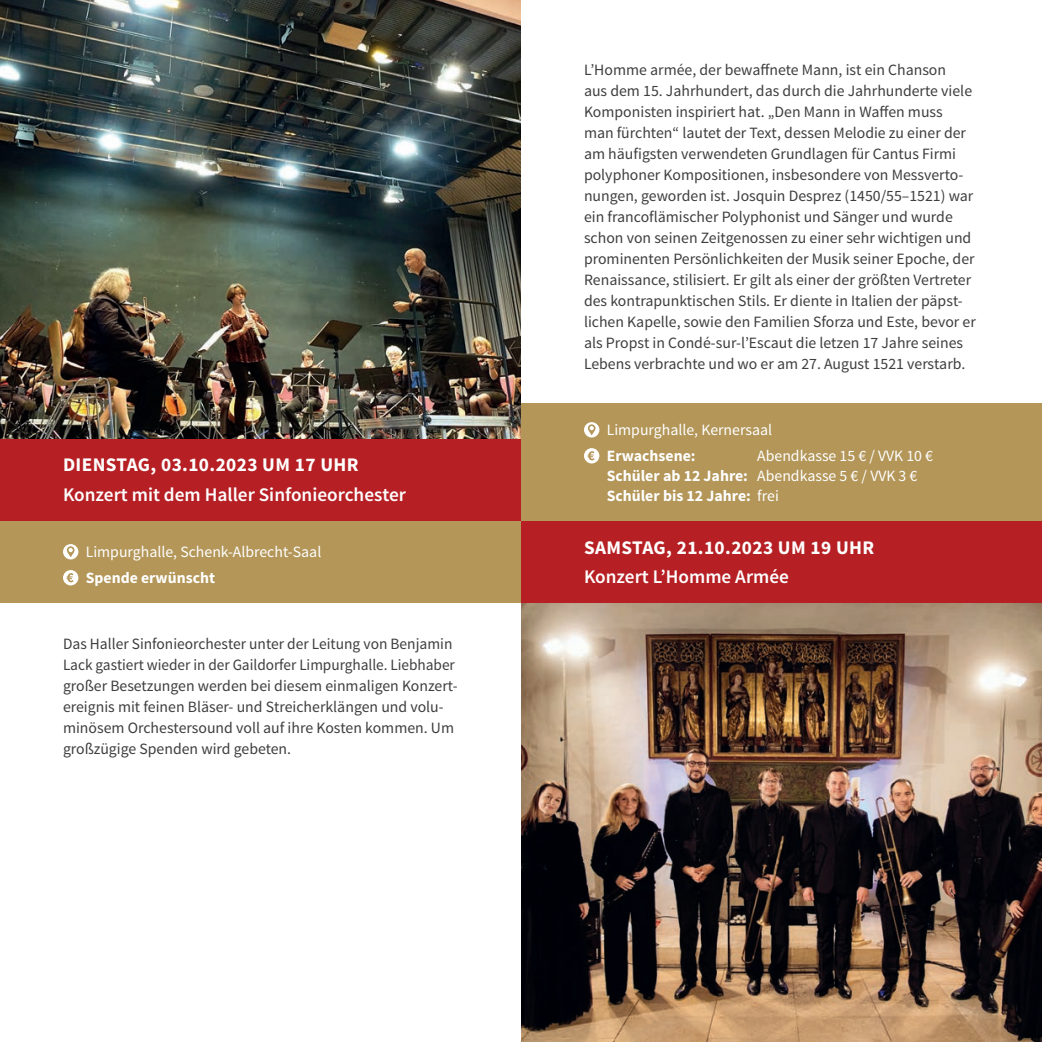
<style>
.page{position:relative;width:1042px;height:1042px;background:#fff}
.page>*{position:absolute;margin:0;border:0;box-sizing:border-box;transform-origin:0 0}
.t1{font:600 19.25px "Source Sans Pro";color:#fff}
.t2{font:700 19.25px "Source Sans Pro";letter-spacing:.02em;color:#fff}
.t3{font:15.75px/21px "Source Sans Pro";color:#3e3e3f}
.t4{font:15.75px/20.1px "Source Sans Pro";color:#fff}
.t5{font:700 15.75px "Source Sans Pro";color:#fff}
.s1{font-weight:700}
</style>
<div class="page">
<img style="left:0;top:0;width:521px;height:439px">
<div style="left:0;top:521px;width:521px;height:82px;background:#b39658"></div>
<div style="left:63px;top:544px;width:15px;height:15px;background:#fff;border-radius:50%"></div>
<svg style="left:67px;top:546px;width:7px;height:11px"></svg>
<div style="left:63px;top:570px;width:15px;height:15px;background:#fff;border-radius:50%"></div>
<svg style="left:67px;top:573px;width:7px;height:9px"></svg>
<div style="left:0;top:439px;width:521px;height:82px;background:#b62024"></div>
<img style="left:521px;top:603px;width:521px;height:439px">
<div style="left:521px;top:403px;width:521px;height:118px;background:#b39658"></div>
<div style="left:521px;top:521px;width:521px;height:82px;background:#b62024"></div>
<div style="left:584px;top:422px;width:15px;height:15px;background:#fff;border-radius:50%"></div>
<svg style="left:588px;top:424px;width:7px;height:11px"></svg>
<div style="left:584px;top:448px;width:15px;height:15px;background:#fff;border-radius:50%"></div>
<svg style="left:588px;top:451px;width:6px;height:9px"></svg>
<p class="t2" style="left:63px;top:453px;width:297px">DIENSTAG, 03.10.2023 UM 17 UHR</p>
<p class="t1" style="left:63px;top:482px;width:345px">Konzert mit dem Haller Sinfonieorchester</p>
<p class="t4" style="left:86px;top:542px;width:237px">Limpurghalle, Schenk-Albrecht-Saal</p>
<p class="t5" style="left:86px;top:567px;width:131px">Spende erwünscht</p>
<p class="t3" style="left:63px;top:634px;width:396px">Das Haller Sinfonieorchester unter der Leitung von Benjamin Lack gastiert wieder in der Gaildorfer Limpurghalle. Liebhaber großer Besetzungen werden bei diesem einmaligen Konzert&shy;ereignis mit feinen Bläser- und Streicherklängen und volu&shy;minösem Orchestersound voll auf ihre Kosten kommen. Um großzügige Spenden wird gebeten.</p>
<p class="t3" style="left:584px;top:59px;width:393px">L’Homme armée, der bewaffnete Mann, ist ein Chanson<br>aus dem 15. Jahrhundert, das durch die Jahrhunderte viele Komponisten inspiriert hat. „Den Mann in Waffen muss man fürchten“ lautet der Text, dessen Melodie zu einer der am häufigsten verwendeten Grundlagen für Cantus Firmi polyphoner Kompositionen, insbesondere von Messverto&shy;nungen, geworden ist. Josquin Desprez (1450/55–1521) war ein francoflämischer Polyphonist und Sänger und wurde schon von seinen Zeitgenossen zu einer sehr wichtigen und prominenten Persönlichkeiten der Musik seiner Epoche, der Renaissance, stilisiert. Er gilt als einer der größten Vertreter des kontrapunktischen Stils. Er diente in Italien der päpst&shy;lichen Kapelle, sowie den Familien Sforza und Este, bevor er als Propst in Condé-sur-l’Escaut die letzen 17 Jahre seines Lebens verbrachte und wo er am 27. August 1521 verstarb.</p>
<p class="t4" style="left:607px;top:420px;width:167px">Limpurghalle, Kernersaal</p>
<p class="t5" style="left:607px;top:445px;width:90px">Erwachsene:</p>
<p class="t4" style="left:607px;top:446px;width:328px;text-indent:151px">Abendkasse 15 € / VVK 10 €<br><span class="s1">Schüler ab 12 Jahre:</span> Abendkasse 5 € / VVK 3 €<br><span class="s1">Schüler bis 12 Jahre:</span> frei</p>
<p class="t2" style="left:584px;top:535px;width:292px">SAMSTAG, 21.10.2023 UM 19 UHR</p>
<p class="t1" style="left:584px;top:564px;width:206px">Konzert L’Homme Armée</p>
</div>
